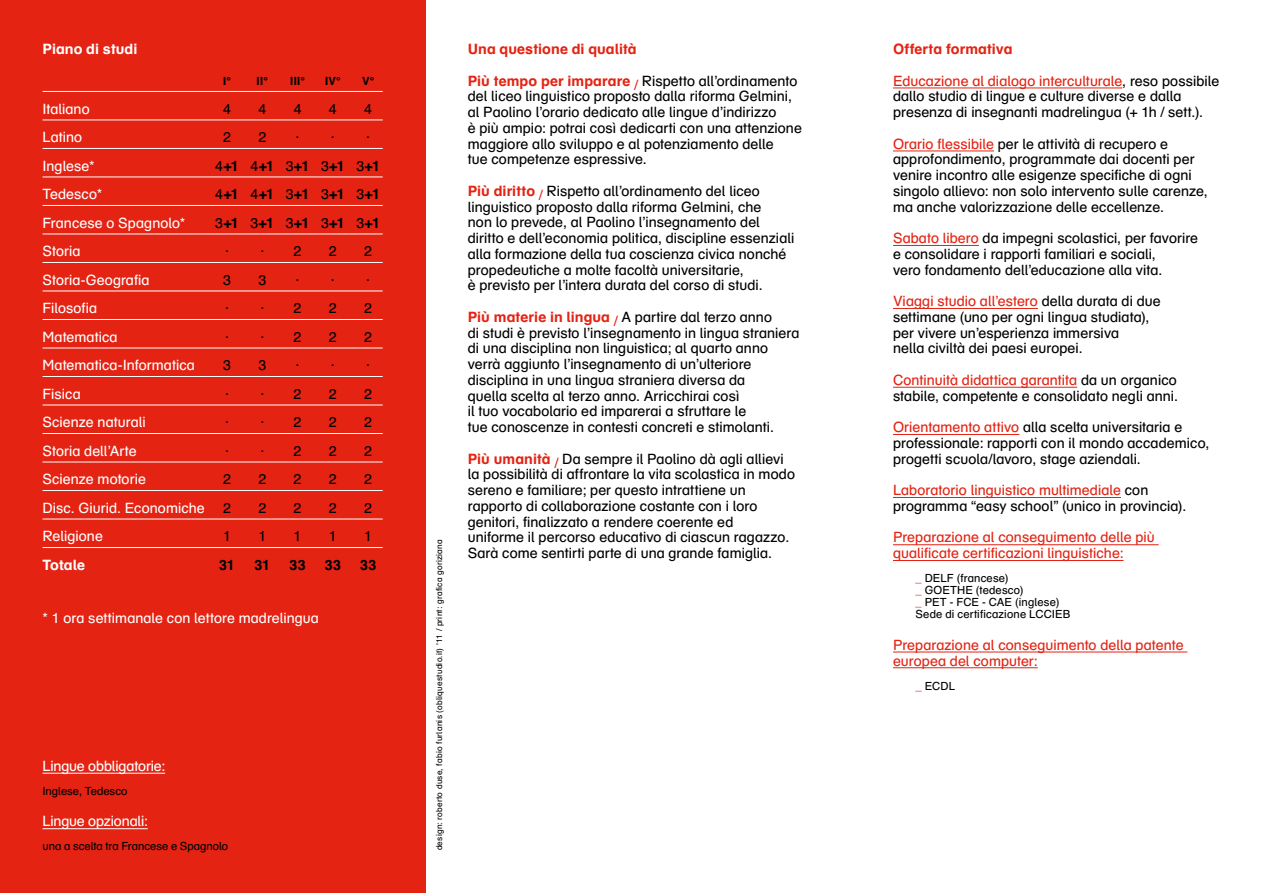
<style>
.page{position:relative;width:1263px;height:893px;background:#fff}
.page>*{position:absolute;margin:0;border:0;box-sizing:border-box;transform-origin:0 0}
.t1{font:14.25px/28.5px "Schulbuch Sued";letter-spacing:.005em;color:#000}
.t2{font:14.25px/28.5px "Schulbuch Sued";letter-spacing:.005em;color:#fff}
.t3{font:14.25px/15.8px "Schulbuch Sued";letter-spacing:.005em;color:#e42313}
.t4{font:700 14.25px "Schulbuch Sued";letter-spacing:.005em;color:#e42313}
.t5{font:700 14.25px "Schulbuch Sued";letter-spacing:.005em;color:#fff}
.t6{font:700 14.25px "Schulbuch Sued";letter-spacing:.02em;color:#000}
.t7{font:700 14.25px "Schulbuch Nord";color:#fff}
.t8{font:11.25px/12px "Schulbuch Sued";letter-spacing:.005em;color:#000}
.t9{font:700 11.25px "Schulbuch Nord";letter-spacing:.03em;color:#000}
.t10{font:11.25px "Schulbuch Sued";color:#000}
.t11{font:8.25px "Schulbuch Sued";letter-spacing:.025em;color:#000}
.s1{font-family:"Schulbuch Nord"}
.s2{font-weight:700;color:#e42313}
.s3{color:#e42313}
.s4{font-weight:700}
</style>
<div class="page">
<div style="left:0;top:0;width:425px;height:893px;background:#e42313"></div>
<hr style="left:43px;top:773px;width:122px;height:1px;background:#fff">
<hr style="left:43px;top:828px;width:105px;height:1px;background:#fff">
<hr style="left:43px;top:91px;width:340px;height:1px;background:#fff">
<hr style="left:43px;top:547px;width:340px;height:1px;background:#fff">
<hr style="left:43px;top:519px;width:340px;height:1px;background:#fff">
<hr style="left:43px;top:490px;width:340px;height:1px;background:#fff">
<hr style="left:43px;top:462px;width:340px;height:1px;background:#fff">
<hr style="left:43px;top:433px;width:340px;height:1px;background:#fff">
<hr style="left:43px;top:405px;width:340px;height:1px;background:#fff">
<hr style="left:43px;top:376px;width:340px;height:1px;background:#fff">
<hr style="left:43px;top:348px;width:340px;height:1px;background:#fff">
<hr style="left:43px;top:319px;width:340px;height:1px;background:#fff">
<hr style="left:43px;top:291px;width:340px;height:1px;background:#fff">
<hr style="left:43px;top:262px;width:340px;height:1px;background:#fff">
<hr style="left:43px;top:234px;width:340px;height:1px;background:#fff">
<hr style="left:43px;top:205px;width:340px;height:1px;background:#fff">
<hr style="left:43px;top:177px;width:340px;height:1px;background:#fff">
<hr style="left:43px;top:148px;width:340px;height:1px;background:#fff">
<hr style="left:43px;top:120px;width:340px;height:1px;background:#fff">
<hr style="left:893px;top:88px;width:229px;height:1px;background:#e42313">
<hr style="left:893px;top:151px;width:101px;height:1px;background:#e42313">
<hr style="left:893px;top:245px;width:86px;height:1px;background:#e42313">
<hr style="left:893px;top:308px;width:145px;height:1px;background:#e42313">
<hr style="left:893px;top:387px;width:184px;height:1px;background:#e42313">
<hr style="left:893px;top:434px;width:126px;height:1px;background:#e42313">
<hr style="left:893px;top:497px;width:228px;height:1px;background:#e42313">
<hr style="left:893px;top:544px;width:266px;height:1px;background:#e42313">
<hr style="left:893px;top:560px;width:230px;height:1px;background:#e42313">
<hr style="left:893px;top:652px;width:294px;height:1px;background:#e42313">
<hr style="left:893px;top:667px;width:145px;height:1px;background:#e42313">
<p class="t5" style="left:43px;top:40px;width:96px">Piano di studi</p>
<p class="t4" style="left:468px;top:40px;width:170px">Una quest<span class="s1">i</span>one d<span class="s1">i</span> qual<span class="s1">i</span>tà</p>
<p class="t1" style="left:468px;top:72px;width:336px;line-height:15.8px"><span class="s2">Più tempo per imparare</span> <span class="s3">/</span> Rispetto all’ordinamento del liceo linguistico proposto dalla riforma Gelmini, al Paolino l’orario dedicato alle lingue d’indirizzo<br>è più ampio: potrai così dedicarti con una attenzione maggiore allo sviluppo e al potenziamento delle<br>tue competenze espressive.</p>
<p class="t1" style="left:468px;top:183px;width:328px;line-height:15.8px"><span class="s2">Più diritto</span> <span class="s3">/</span> Rispetto all’ordinamento del liceo linguistico proposto dalla riforma Gelmini, che<br>non lo prevede, al Paolino l’insegnamento del diritto e dell’economia politica, discipline essenziali alla formazione della tua coscienza civica nonché propedeutiche a molte facoltà universitarie,<br>è previsto per l’intera durata del corso di studi.</p>
<p class="t1" style="left:468px;top:309px;width:333px;line-height:15.8px"><span class="s2">Più materie in lingua</span> <span class="s3">/</span> A partire dal terzo anno<br>di studi è previsto l’insegnamento in lingua straniera di una disciplina non linguistica; al quarto anno verrà aggiunto l’insegnamento di un’ulteriore disciplina in una lingua straniera diversa da<br>quella scelta al terzo anno. Arricchirai così<br>il tuo vocabolario ed imparerai a sfruttare le<br>tue conoscenze in contesti concreti e stimolanti.</p>
<p class="t1" style="left:468px;top:450px;width:329px;line-height:15.8px"><span class="s2">Più umanità</span> <span class="s3">/</span> Da sempre il Paolino dà agli allievi la possibilità di affrontare la vita scolastica in modo sereno e familiare; per questo intrattiene un rapporto di collaborazione costante con i loro genitori, finalizzato a rendere coerente ed<br>uniforme il percorso educativo di ciascun ragazzo.<br>Sarà come sentirti parte di una grande famiglia.</p>
<p class="t9" style="left:223px;top:74px;width:9px">I°</p>
<p class="t9" style="left:257px;top:74px;width:13px">II°</p>
<p class="t9" style="left:290px;top:74px;width:16px">III°</p>
<p class="t9" style="left:325px;top:74px;width:17px">IV°</p>
<p class="t9" style="left:362px;top:74px;width:14px">V°</p>
<p class="t2" style="left:43px;top:94px;width:164px"><span class="s1">I</span>taliano<br>Latino<br><span class="s1">I</span>nglese*<br>Tedesco*<br>Francese o Spagnolo*<br>Storia<br>Storia-Geografia<br>Filosofia<br>Matematica<br>Matematica-<span class="s1">I</span>nformatica<br>Fisica<br>Scienze naturali<br>Storia dell’Arte<br>Scienze motorie<br>Disc. Giurid. Economiche<br>Religione</p>
<p class="t7" style="left:43px;top:555px;width:44px">Totale</p>
<p class="t1" style="left:215px;top:94px;width:25px;text-align:center">4<br>2<br>4<span class="s4">+1<br></span>4<span class="s4">+1<br></span>3<span class="s4">+1 </span>·<br>3<br>·<br>·<br>3<br>·<br>·<br>·<br>2<br>2<br>1</p>
<p class="t6" style="left:219px;top:555px;width:17px">31</p>
<p class="t1" style="left:250px;top:94px;width:25px;text-align:center">4<br>2<br>4<span class="s4">+1<br></span>4<span class="s4">+1<br></span>3<span class="s4">+1 </span>·<br>3<br>·<br>·<br>3<br>·<br>·<br>·<br>2<br>2<br>1</p>
<p class="t6" style="left:254px;top:555px;width:17px">31</p>
<p class="t1" style="left:286px;top:94px;width:25px;text-align:center">4<br>·<br>3<span class="s4">+1<br></span>3<span class="s4">+1<br></span>3<span class="s4">+1<br></span>2<br>·<br>2<br>2<br>·<br>2<br>2<br>2<br>2<br>2<br>1</p>
<p class="t6" style="left:290px;top:555px;width:18px">33</p>
<p class="t1" style="left:321px;top:94px;width:25px;text-align:center">4<br>·<br>3<span class="s4">+1<br></span>3<span class="s4">+1<br></span>3<span class="s4">+1<br></span>2<br>·<br>2<br>2<br>·<br>2<br>2<br>2<br>2<br>2<br>1</p>
<p class="t6" style="left:325px;top:555px;width:18px">33</p>
<p class="t1" style="left:356px;top:94px;width:25px;text-align:center">4<br>·<br>3<span class="s4">+1<br></span>3<span class="s4">+1<br></span>3<span class="s4">+1<br></span>2<br>·<br>2<br>2<br>·<br>2<br>2<br>2<br>2<br>2<br>1</p>
<p class="t6" style="left:360px;top:555px;width:18px">33</p>
<p class="t11" style="left:434px;top:850px;width:312px;rotate:-90deg">design: roberto duse, fabio furlanis (obliquestudio.it) '11 / print: grafica goriziana</p>
<p class="t2" style="left:43px;top:603px;width:278px">* 1 ora settimanale con lettore madrelingua</p>
<p class="t2" style="left:43px;top:751px;width:124px">L<span class="s1">i</span>ngue obbl<span class="s1">i</span>gator<span class="s1">i</span>e:</p>
<p class="t8" style="left:43px;top:785px;width:86px"><span class="s1">I</span>nglese, Tedesco</p>
<p class="t2" style="left:43px;top:807px;width:107px">Lingue opzionali:</p>
<p class="t8" style="left:43px;top:840px;width:187px">una a scelta tra Francese e Spagnolo</p>
<p class="t4" style="left:893px;top:40px;width:121px">Offerta format<span class="s1">i</span>va</p>
<p class="t1" style="left:893px;top:72px;width:328px;line-height:15.8px"><span class="s3">Educazione al dialogo interculturale</span>, reso possibile dallo studio di lingue e culture diverse e dalla presenza di insegnanti madrelingua (+ 1h / sett.).</p>
<p class="t1" style="left:893px;top:135px;width:316px;line-height:15.8px"><span class="s3">Orario flessibile</span> per le attività di recupero e approfondimento, programmate dai docenti per venire incontro alle esigenze specifiche di ogni singolo allievo: non solo intervento sulle carenze, ma anche valorizzazione delle eccellenze.</p>
<p class="t1" style="left:893px;top:230px;width:307px;line-height:15.8px"><span class="s3">Sabato libero</span> da impegni scolastici, per favorire e consolidare i rapporti familiari e sociali,<br>vero fondamento dell’educazione alla vita.</p>
<p class="t1" style="left:893px;top:293px;width:269px;line-height:15.8px"><span class="s3">Viaggi studio all’estero</span> della durata di due settimane (uno per ogni lingua studiata), per vivere un’esperienza immersiva<br>nella civiltà dei paesi europei.</p>
<p class="t1" style="left:893px;top:372px;width:286px;line-height:15.8px"><span class="s3">Continuità didattica garantita</span> da un organico stabile, competente e consolidato negli anni.</p>
<p class="t1" style="left:893px;top:419px;width:318px;line-height:15.8px"><span class="s3">Orientamento attivo</span> alla scelta universitaria e professionale: rapporti con il mondo accademico, progetti scuola/lavoro, stage aziendali.</p>
<p class="t1" style="left:893px;top:482px;width:295px;line-height:15.8px"><span class="s3">Laboratorio linguistico multimediale</span> con programma “easy school” (unico in provincia).</p>
<p class="t3" style="left:893px;top:529px;width:263px">Preparazione al conseguimento delle più qualificate certificazioni linguistiche:</p>
<p class="t8" style="left:915px;top:572px;width:156px"><span class="s3">_</span> DELF (francese)<br><span class="s3">_</span> GOETHE (tedesco)<br><span class="s3">_</span> PET - FCE - CAE (inglese)<br>Sede di certificazione LCC<span class="s1">I</span>EB</p>
<p class="t3" style="left:893px;top:636px;width:292px">Preparazione al conseguimento della patente europea del computer:</p>
<p class="t10" style="left:915px;top:678px;width:41px"><span class="s3">_</span> ECDL</p>
</div>
